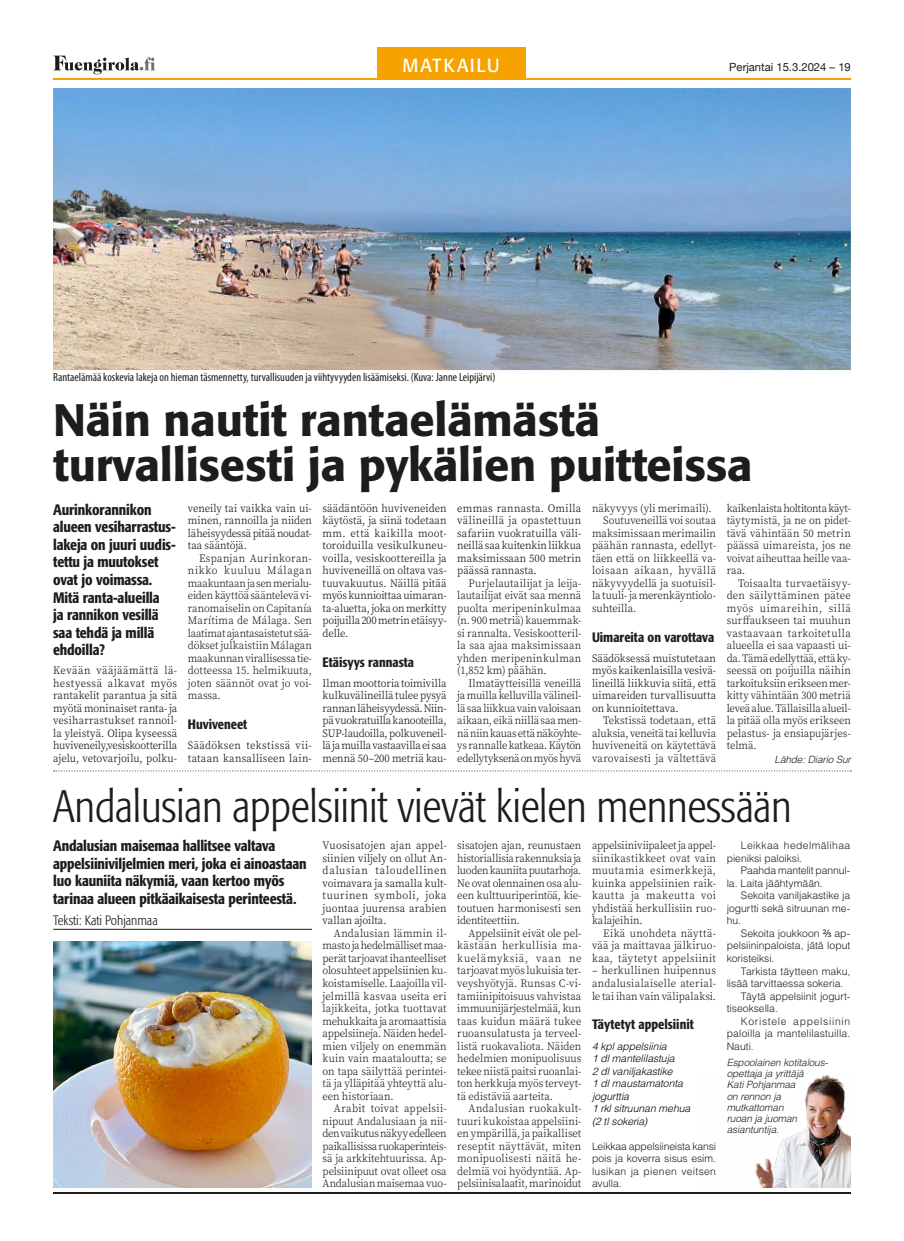
<style>
.page{position:relative;width:904px;height:1241px;background:#fff}
.page>*{position:absolute;margin:0;border:0;box-sizing:border-box;transform-origin:0 0}
.t1{font:500 45px/45px "Formata";letter-spacing:-.005em;color:#1d1d1b}
.t2{font:300 condensed 45px "Formata";letter-spacing:-.005em;color:#1d1d1b}
.t3{font:18.75px "Formata";letter-spacing:.09em;color:#fff}
.t4{font:500 condensed 15px/17.5px "Formata";letter-spacing:-.01em;color:#1d1d1b}
.t5{font:500 condensed 13.5px "Formata";color:#1d1d1b}
.t6{font:300 condensed 13.5px "Formata";color:#1d1d1b}
.t7{font:condensed 11.88px "Myriad Pro";color:#1d1d1b}
.t8{font:11.25px/12.5px "Source Serif Variable";color:#1d1d1b;text-align:justify;scale:.95 1}
.t9{font:11.25px/12.5px "Source Serif Variable";letter-spacing:.03em;color:#1d1d1b;scale:.95 1}
.t10{font:11.25px "Helvetica Neue";color:#1d1d1b}
.t11{font:11.25px "Source Serif Variable";letter-spacing:.05em;color:#1d1d1b;scale:.95 1}
.t12{font:300 10.38px/12.5px "Helvetica LT Std";color:#1d1d1b;text-align:justify}
.t13{font:italic 300 10.38px/12.5px "Helvetica LT Std";letter-spacing:-.005em;color:#000}
.t14{font:300 10.38px/12.5px "Helvetica LT Std";letter-spacing:.035em;color:#1d1d1b}
.t15{font:300 10.38px "Helvetica LT Std";letter-spacing:.065em;color:#1d1d1b}
.t16{font:italic 300 10px/11.2px "Helvetica LT Std";letter-spacing:-.01em;color:#1d1d1b}
.s1{font-family:"Noto Serif";font-weight:400}
</style>
<div class="page">
<hr style="left:53px;top:1191px;width:797px;height:2px;background:#1d1d1b">
<div style="left:376px;top:47px;width:149px;height:32px;background:#f6a200"></div>
<hr style="left:53px;top:78px;width:797px;height:2px;background:#f6a200">
<svg style="left:53px;top:56px;width:102px;height:18px"></svg>
<img style="left:53px;top:941px;width:259px;height:245px">
<img style="left:53px;top:88px;width:797px;height:282px">
<svg style="left:54px;top:770px;width:797px;height:1px"></svg>
<hr style="left:53px;top:928px;width:259px;height:1px;background:#1d1d1b">
<img style="left:755px;top:1075px;width:95px;height:112px">
<h2 class="t3" style="left:402px;top:54px;width:99px">MATKAILU</h2>
<p class="t10" style="left:729px;top:59px;width:123px">Perjantai 15.3.2024 – 19</p>
<p class="t7" style="left:53px;top:370px;width:444px">Rantaelämää koskevia lakeja on hieman täsmennetty, turvallisuuden ja viihtyvyyden lisäämiseksi. (Kuva: Janne Leipijärvi)</p>
<h1 class="t1" style="left:53px;top:397px;width:700px">Näin nautit rantaelämästä turvallisesti ja pykälien puitteissa</h1>
<h3 class="t4" style="left:53px;top:500px;width:124px">Aurinkorannikon alueen vesiharrastus&shy;lakeja on juuri uudis&shy;tettu ja muutokset ovat jo voimassa.<br>Mitä ranta-alueilla<br>ja rannikon vesillä saa tehdä ja millä ehdoilla?</h3>
<p class="t8" style="left:53px;top:664px;width:132px">Kevään vääjäämättä lä&shy;hestyessä alkavat myös rantakelit parantua ja sitä myötä moninaiset ranta- ja vesiharrastukset rannoil&shy;la yleistyä. Olipa kyseessä huviveneily,vesiskootterilla ajelu, vetovarjoilu, polku-</p>
<p class="t8" style="left:592px;top:501px;width:127px">näkyvyys (yli merimaili).</p>
<p class="t8" style="left:603px;top:514px;width:120px">Soutuveneillä voi soutaa</p>
<p class="t8" style="left:592px;top:526px;width:132px">maksimissaan merimailin</p>
<p class="t8" style="left:592px;top:539px;width:132px">päähän rannasta, edellyt-</p>
<p class="t8" style="left:592px;top:551px;width:132px">täen että on liikkeellä va-</p>
<p class="t11" style="left:592px;top:563px;width:132px">loisaan aikaan, hyvällä</p>
<p class="t8" style="left:592px;top:576px;width:132px">näkyvyydellä ja suotuisil-</p>
<p class="t8" style="left:592px;top:589px;width:132px">la tuuli- ja merenkäyntiolo-</p>
<p class="t8" style="left:592px;top:601px;width:48px">suhteilla.</p>
<p class="t5" style="left:592px;top:628px;width:124px">Uimareita on varottava</p>
<p class="t8" style="left:592px;top:651px;width:132px">Säädöksessä muistutetaan myös kaikenlaisilla vesivä&shy;lineillä liikkuvia siitä, että uimareiden turvallisuutta on kunnioitettava.</p>
<p class="t8" style="left:592px;top:714px;width:132px;text-indent:11px">Tekstissä todetaan, että aluksia, veneitä tai kelluvia huviveneitä on käytettävä varovaisesti ja vältettävä</p>
<p class="t8" style="left:726px;top:501px;width:132px">kaikenlaista holtitonta käyt&shy;täytymistä, ja ne on pidet&shy;tävä vähintään 50 metrin päässä uimareista, jos ne voivat aiheuttaa heille vaa&shy;raa.</p>
<p class="t8" style="left:726px;top:576px;width:132px;text-indent:11px">Toisaalta turvaetäisyy&shy;den säilyttäminen pätee myös uimareihin, sillä surffaukseen tai muuhun vastaavaan tarkoitetulla alueella ei saa vapaasti ui&shy;da. Tämä edellyttää, että ky&shy;seessä on poijuilla näihin tarkoituksiin erikseen mer&shy;kitty vähintään 300 metriä leveä alue. Tällaisilla alueil&shy;la pitää olla myös erikseen pelastus- ja ensiapujärjes&shy;telmä.</p>
<p class="t16" style="left:774px;top:753px;width:78px">Lähde: Diario Sur</p>
<p class="t8" style="left:188px;top:501px;width:132px">veneily tai vaikka vain ui&shy;minen, rannoilla ja niiden läheisyydessä pitää noudat&shy;taa sääntöjä.</p>
<p class="t8" style="left:188px;top:551px;width:132px;text-indent:11px">Espanjan Aurinkoran&shy;nikko kuuluu Málagan maakuntaan ja sen merialu&shy;eiden käyttöä sääntelevä vi&shy;ranomaiselin on Capitanía Marítima de Málaga. Sen laatimat ajantasaistetut sää&shy;dökset julkaistiin Málagan maakunnan virallisessa tie&shy;dotteessa 15. helmikuuta, joten säännöt ovat jo voi&shy;massa.</p>
<p class="t5" style="left:188px;top:716px;width:61px">Huviveneet</p>
<p class="t9" style="left:188px;top:739px;width:132px">Säädöksen tekstissä vii&shy;tataan kansalliseen lain-</p>
<p class="t8" style="left:322px;top:501px;width:132px">säädäntöön huviveneiden käytöstä, ja siinä todetaan mm. että kaikilla moot&shy;toroiduilla vesikulkuneu&shy;voilla, vesiskoottereilla ja huviveneillä on oltava vas&shy;tuuvakuutus. Näillä pitää myös kunnioittaa uimaran&shy;ta-aluetta, joka on merkitty poijuilla 200 metrin etäisyy&shy;delle.</p>
<p class="t5" style="left:322px;top:653px;width:93px">Etäisyys rannasta</p>
<p class="t8" style="left:322px;top:676px;width:132px">Ilman moottoria toimivilla kulkuvälineillä tulee pysyä rannan läheisyydessä. Niin&shy;pä vuokratuilla kanooteilla, SUP-laudoilla, polkuveneil&shy;lä ja muilla vastaavilla ei saa mennä 50–200 metriä kau-</p>
<p class="t8" style="left:457px;top:501px;width:132px">emmas rannasta. Omilla välineillä ja opastettuun safariin vuokratuilla väli&shy;neillä saa kuitenkin liikkua maksimissaan 500 metrin päässä rannasta.</p>
<p class="t8" style="left:457px;top:576px;width:132px;text-indent:11px">Purjelautailijat ja leija&shy;lautailijat eivät saa mennä puolta meripeninkulmaa (n. 900 metriä) kauemmak&shy;si rannalta. Vesiskootteril&shy;la saa ajaa maksimissaan yhden meripeninkulman (1,852 km) päähän.</p>
<p class="t8" style="left:457px;top:676px;width:132px;text-indent:11px">Ilmatäytteisillä veneillä ja muilla kelluvilla välineil&shy;lä saa liikkua vain valoisaan aikaan, eikä niillä saa men&shy;nä niin kauas että näköyhte&shy;ys rannalle katkeaa. Käytön edellytyksenä on myös hyvä</p>
<h1 class="t2" style="left:53px;top:780px;width:740px">Andalusian appelsiinit vievät kielen mennessään</h1>
<h3 class="t4" style="left:53px;top:837px;width:255px">Andalusian maisemaa hallitsee valtava appelsiiniviljelmien meri, joka ei ainoastaan luo kauniita näkymiä, vaan kertoo myös tarinaa alueen pitkäaikaisesta perinteestä.</h3>
<p class="t6" style="left:53px;top:912px;width:106px">Teksti: Kati Pohjanmaa</p>
<p class="t8" style="left:322px;top:839px;width:132px">Vuosisatojen ajan appel&shy;siinien viljely on ollut An&shy;dalusian taloudellinen voimavara ja samalla kult&shy;tuurinen symboli, joka juontaa juurensa arabien vallan ajoilta.</p>
<p class="t8" style="left:322px;top:926px;width:132px;text-indent:11px">Andalusian lämmin il&shy;masto ja hedelmälliset maa&shy;perät tarjoavat ihanteelliset olosuhteet appelsiinien ku&shy;koistamiselle. Laajoilla vil&shy;jelmillä kasvaa useita eri lajikkeita, jotka tuottavat mehukkaita ja aromaattisia appelsiineja. Näiden hedel&shy;mien viljely on enemmän kuin vain maataloutta; se on tapa säilyttää perintei&shy;tä ja ylläpitää yhteyttä alu&shy;een historiaan.</p>
<p class="t8" style="left:322px;top:1101px;width:132px;text-indent:11px">Arabit toivat appelsii&shy;nipuut Andalusiaan ja nii&shy;den vaikutus näkyy edelleen paikallisissa ruokaperinteis&shy;sä ja arkkitehtuurissa. Ap&shy;pelsiinipuut ovat olleet osa Andalusian maisemaa vuo-</p>
<p class="t8" style="left:457px;top:839px;width:132px">sisatojen ajan, reunustaen historiallisia rakennuksia ja luoden kauniita puutarhoja.<br>Ne ovat olennainen osa alu&shy;een kulttuuriperintöä, kie&shy;toutuen harmonisesti sen identiteettiin.</p>
<p class="t8" style="left:457px;top:926px;width:132px;text-indent:11px">Appelsiinit eivät ole pel&shy;kästään herkullisia ma&shy;kuelämyksiä, vaan ne tarjoavat myös lukuisia ter&shy;veyshyötyjä. Runsas C-vi&shy;tamiinipitoisuus vahvistaa immuunijärjestelmää, kun taas kuidun määrä tukee ruoansulatusta ja terveel&shy;listä ruokavaliota. Näiden hedelmien monipuolisuus tekee niistä paitsi ruoanlai&shy;ton herkkuja myös terveyt&shy;tä edistäviä aarteita.</p>
<p class="t8" style="left:457px;top:1101px;width:132px;text-indent:11px">Andalusian ruokakult&shy;tuuri kukoistaa appelsiini&shy;en ympärillä, ja paikalliset reseptit näyttävät, miten monipuolisesti näitä he&shy;delmiä voi hyödyntää. Ap&shy;pelsiinisalaatit, marinoidut</p>
<p class="t8" style="left:592px;top:839px;width:132px">appelsiiniviipaleet ja appel&shy;siinikastikkeet ovat vain muutamia esimerkkejä, kuinka appelsiinien raik&shy;kautta ja makeutta voi yhdistää herkullisiin ruo&shy;kalajeihin.</p>
<p class="t8" style="left:592px;top:926px;width:132px;text-indent:11px">Eikä unohdeta näyttä&shy;vää ja maittavaa jälkiruo&shy;kaa, täytetyt appelsiinit</p>
<p class="t8" style="left:592px;top:964px;width:132px">– herkullinen huipennus andalusialaiselle aterial&shy;le tai ihan vain välipalaksi.</p>
<p class="t5" style="left:592px;top:1016px;width:103px">Täytetyt appelsiinit</p>
<p class="t13" style="left:592px;top:1039px;width:100px">4 kpl appelsiinia<br>1 dl mantelilastuja<br>2 dl vaniljakastike<br>1 dl maustamatonta jogurttia<br>1 rkl sitruunan mehua (2 tl sokeria)</p>
<p class="t12" style="left:592px;top:1139px;width:126px">Leikkaa appelsiineista kansi pois ja koverra sisus esim. lusikan ja pienen veitsen avulla.</p>
<p class="t14" style="left:726px;top:839px;width:125px;text-indent:14px">Leikkaa hedelmälihaa pieniksi paloiksi.</p>
<p class="t12" style="left:726px;top:864px;width:125px;text-indent:14px">Paahda mantelit pannul&shy;la. Laita jäähtymään.</p>
<p class="t12" style="left:726px;top:889px;width:125px;text-indent:14px">Sekoita vaniljakastike ja jogurtti sekä sitruunan me&shy;hu.</p>
<p class="t12" style="left:726px;top:926px;width:125px;text-indent:14px">Sekoita joukkoon <span class="s1">⅔</span> ap&shy;pelsiininpaloista, jätä loput koristeiksi.</p>
<p class="t12" style="left:741px;top:964px;width:111px">Tarkista täytteen maku,</p>
<p class="t12" style="left:726px;top:976px;width:118px">lisää tarvittaessa sokeria.</p>
<p class="t12" style="left:741px;top:989px;width:111px">Täytä appelsiinit jogurt-</p>
<p class="t12" style="left:726px;top:1001px;width:53px">tiseoksella.</p>
<p class="t15" style="left:741px;top:1014px;width:111px">Koristele appelsiinin</p>
<p class="t12" style="left:726px;top:1026px;width:125px">paloilla ja mantelilastuilla.</p>
<p class="t12" style="left:726px;top:1039px;width:28px">Nauti.</p>
<p class="t16" style="left:726px;top:1056px;width:103px">Espoolainen kotitalous&shy;opettaja ja yrittäjä<br>Kati Pohjanmaa<br>on rennon ja mutkattoman<br>ruoan ja juoman asiantuntija.</p>
</div>
